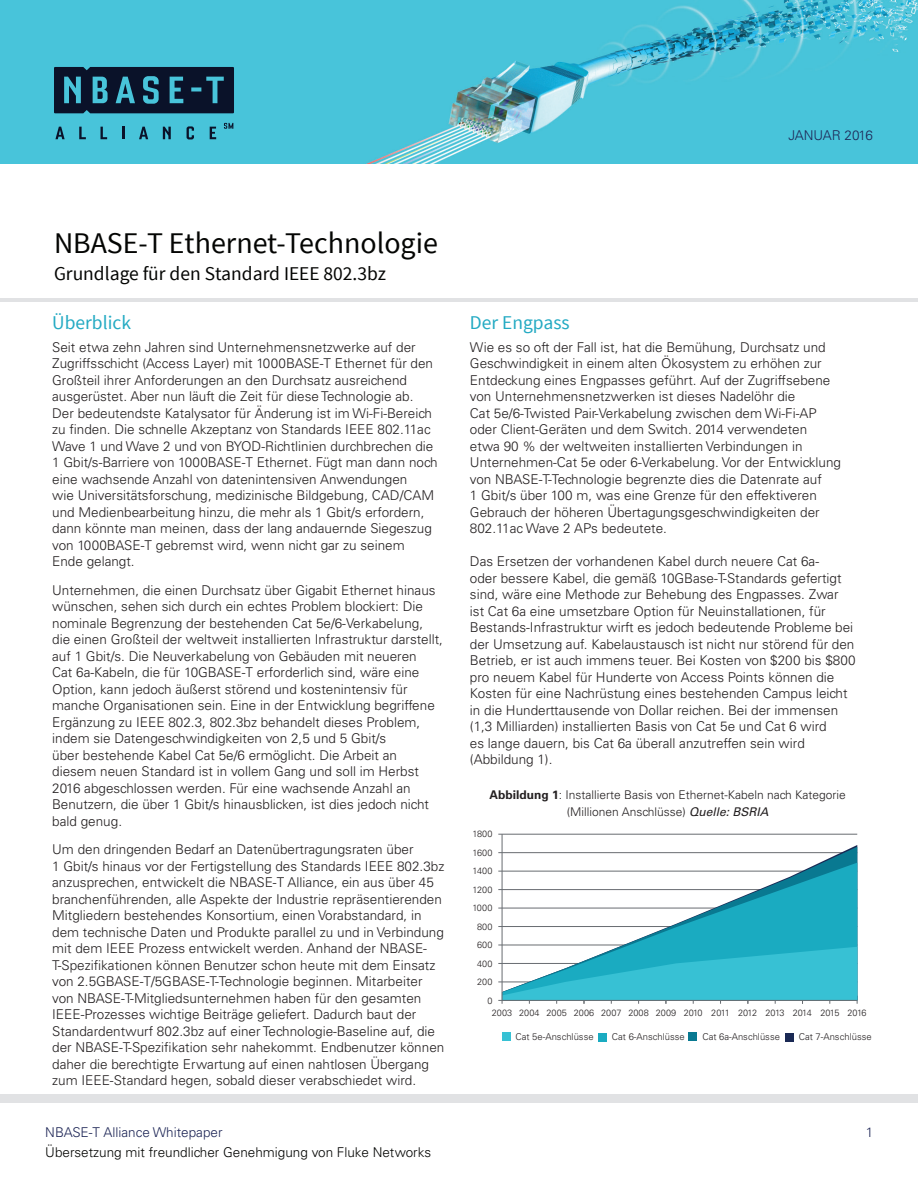
<style>
.page{position:relative;width:918px;height:1188px;background:#fff}
.page>*{position:absolute;margin:0;border:0;box-sizing:border-box;transform-origin:0 0}
.t1{font:30px "Source Sans Pro";color:#040503}
.t2{font:19.5px "Source Sans Pro";color:#040503}
.t3{font:19.5px "Source Sans Pro";color:#24aac3}
.t4{font:300 13.5px/16.5px "Univers";color:#231f20}
.t5{font:300 13.5px "Univers";color:#040503}
.t6{font:300 13.5px "Univers";color:#1e2656}
.t7{font:300 12px/16.5px "Univers";color:#231f20;text-align:center}
.t8{font:300 9.45px "Univers";color:#231f20}
.t9{font:300 9.15px/18.5px "Univers";color:#231f20;text-align:right}
.s1{font-weight:700}
.s2{font-weight:400;font-style:italic}
</style>
<div class="page">
<div style="left:0;top:1094px;width:918px;height:8px;background:#e1e2e4"></div>
<hr style="left:0;top:299px;width:918px;height:3px;background:#e1e2e4">
<hr style="left:498px;top:834px;width:359px;height:1px;background:#686c71">
<hr style="left:498px;top:852px;width:359px;height:1px;background:#686c71">
<hr style="left:498px;top:871px;width:359px;height:1px;background:#686c71">
<hr style="left:498px;top:889px;width:359px;height:1px;background:#686c71">
<hr style="left:498px;top:908px;width:359px;height:1px;background:#686c71">
<hr style="left:498px;top:926px;width:359px;height:1px;background:#686c71">
<hr style="left:498px;top:945px;width:359px;height:1px;background:#686c71">
<hr style="left:498px;top:963px;width:359px;height:1px;background:#686c71">
<hr style="left:498px;top:982px;width:359px;height:1px;background:#686c71">
<svg style="left:503px;top:847px;width:354px;height:16px"></svg>
<svg style="left:503px;top:863px;width:354px;height:84px"></svg>
<svg style="left:503px;top:947px;width:355px;height:57px"></svg>
<hr style="left:502px;top:834px;width:1px;height:170px;background:#686c71">
<hr style="left:498px;top:1000px;width:359px;height:1px;background:#686c71">
<div style="left:502px;top:1033px;width:8px;height:8px;background:#37c1d4"></div>
<div style="left:598px;top:1033px;width:9px;height:8px;background:#1aabc1"></div>
<div style="left:689px;top:1033px;width:8px;height:8px;background:#097991"></div>
<div style="left:785px;top:1033px;width:8px;height:8px;background:#1a2954"></div>
<img style="left:0;top:0;width:918px;height:164px">
<svg style="left:224px;top:123px;width:9px;height:6px"></svg>
<svg style="left:55px;top:127px;width:10px;height:12px"></svg>
<svg style="left:79px;top:127px;width:7px;height:12px"></svg>
<svg style="left:101px;top:127px;width:6px;height:12px"></svg>
<svg style="left:122px;top:127px;width:2px;height:12px"></svg>
<svg style="left:139px;top:127px;width:9px;height:12px"></svg>
<svg style="left:163px;top:127px;width:8px;height:12px"></svg>
<svg style="left:187px;top:126px;width:7px;height:13px"></svg>
<svg style="left:210px;top:127px;width:6px;height:12px"></svg>
<svg style="left:54px;top:67px;width:180px;height:46px;background:#16354c"></svg>
<p class="t6" style="left:789px;top:127px;width:86px">JANUAR 2016</p>
<p class="t1" style="left:54px;top:224px;width:385px">NBASE-T Ethernet-Technologie</p>
<p class="t2" style="left:54px;top:261px;width:334px">Grundlage für den Standard IEEE 802.3bz</p>
<p class="t3" style="left:52px;top:311px;width:80px">Überblick</p>
<p class="t4" style="left:52px;top:339px;width:387px">Seit etwa zehn Jahren sind Unternehmensnetzwerke auf der Zugriffsschicht (Access Layer) mit 1000BASE-T Ethernet für den Großteil ihrer Anforderungen an den Durchsatz ausreichend ausgerüstet. Aber nun läuft die Zeit für diese Technologie ab.<br>Der bedeutendste Katalysator für Änderung ist im Wi-Fi-Bereich zu finden. Die schnelle Akzeptanz von Standards IEEE 802.11ac Wave 1 und Wave 2 und von BYOD-Richtlinien durchbrechen die 1 Gbit/s-Barriere von 1000BASE-T Ethernet. Fügt man dann noch eine wachsende Anzahl von datenintensiven Anwendungen<br>wie Universitätsforschung, medizinische Bildgebung, CAD/CAM und Medienbearbeitung hinzu, die mehr als 1 Gbit/s erfordern, dann könnte man meinen, dass der lang andauernde Siegeszug von 1000BASE-T gebremst wird, wenn nicht gar zu seinem Ende gelangt.</p>
<p class="t4" style="left:52px;top:582px;width:392px">Unternehmen, die einen Durchsatz über Gigabit Ethernet hinaus wünschen, sehen sich durch ein echtes Problem blockiert: Die nominale Begrenzung der bestehenden Cat 5e/6-Verkabelung, die einen Großteil der weltweit installierten Infrastruktur darstellt, auf 1 Gbit/s. Die Neuverkabelung von Gebäuden mit neueren<br>Cat 6a-Kabeln, die für 10GBASE-T erforderlich sind, wäre eine Option, kann jedoch äußerst störend und kostenintensiv für manche Organisationen sein. Eine in der Entwicklung begriffene Ergänzung zu IEEE 802.3, 802.3bz behandelt dieses Problem, indem sie Datengeschwindigkeiten von 2,5 und 5 Gbit/s<br>über bestehende Kabel Cat 5e/6 ermöglicht. Die Arbeit an diesem neuen Standard ist in vollem Gang und soll im Herbst 2016 abgeschlossen werden. Für eine wachsende Anzahl an Benutzern, die über 1 Gbit/s hinausblicken, ist dies jedoch nicht bald genug.</p>
<p class="t4" style="left:52px;top:841px;width:394px">Um den dringenden Bedarf an Datenübertragungsraten über<br>1 Gbit/s hinaus vor der Fertigstellung des Standards IEEE 802.3bz anzusprechen, entwickelt die NBASE-T Alliance, ein aus über 45 branchenführenden, alle Aspekte der Industrie repräsentierenden Mitgliedern bestehendes Konsortium, einen Vorabstandard, in dem technische Daten und Produkte parallel zu und in Verbindung mit dem IEEE Prozess entwickelt werden. Anhand der NBASE-T-Spezifikationen können Benutzer schon heute mit dem Einsatz von 2.5GBASE-T/5GBASE-T-Technologie beginnen. Mitarbeiter von NBASE-T-Mitgliedsunternehmen haben für den gesamten IEEE-Prozesses wichtige Beiträge geliefert. Dadurch baut der Standardentwurf 802.3bz auf einer Technologie-Baseline auf, die der NBASE-T-Spezifikation sehr nahekommt. Endbenutzer können daher die berechtigte Erwartung auf einen nahtlosen Übergang zum IEEE-Standard hegen, sobald dieser verabschiedet wird.</p>
<p class="t3" style="left:470px;top:311px;width:101px">Der Engpass</p>
<p class="t4" style="left:470px;top:339px;width:373px">Wie es so oft der Fall ist, hat die Bemühung, Durchsatz und Geschwindigkeit in einem alten Ökosystem zu erhöhen zur Entdeckung eines Engpasses geführt. Auf der Zugriffsebene von Unternehmensnetzwerken ist dieses Nadelöhr die<br>Cat 5e/6-Twisted Pair-Verkabelung zwischen dem Wi-Fi-AP oder Client-Geräten und dem Switch. 2014 verwendeten<br>etwa 90 % der weltweiten installierten Verbindungen in Unternehmen-Cat 5e oder 6-Verkabelung. Vor der Entwicklung von NBASE-T-Technologie begrenzte dies die Datenrate auf<br>1 Gbit/s über 100 m, was eine Grenze für den effektiveren Gebrauch der höheren Übertagungsgeschwindigkeiten der 802.11ac Wave 2 APs bedeutete.</p>
<p class="t4" style="left:470px;top:553px;width:387px">Das Ersetzen der vorhandenen Kabel durch neuere Cat 6a-<br>oder bessere Kabel, die gemäß 10GBase-T-Standards gefertigt sind, wäre eine Methode zur Behebung des Engpasses. Zwar ist Cat 6a eine umsetzbare Option für Neuinstallationen, für Bestands-Infrastruktur wirft es jedoch bedeutende Probleme bei der Umsetzung auf. Kabelaustausch ist nicht nur störend für den Betrieb, er ist auch immens teuer. Bei Kosten von $200 bis $800 pro neuem Kabel für Hunderte von Access Points können die Kosten für eine Nachrüstung eines bestehenden Campus leicht in die Hunderttausende von Dollar reichen. Bei der immensen (1,3 Milliarden) installierten Basis von Cat 5e und Cat 6 wird<br>es lange dauern, bis Cat 6a überall anzutreffen sein wird (Abbildung 1).</p>
<p class="t7" style="left:489px;top:787px;width:358px"><span class="s1">Abbildung 1</span>: Installierte Basis von Ethernet-Kabeln nach Kategorie (Millionen Anschlüsse) <span class="s2">Quelle: BSRIA</span></p>
<p class="t9" style="left:472px;top:825px;width:22px">1800<br>1600<br>1400<br>1200<br>1000<br>800<br>600<br>400<br>200<br>0</p>
<p class="t9" style="left:492px;top:1003px;width:376px">2003 2004 2005 2006 2007 2008 2009 2010 2011 2012 2013 2014 2015 2016</p>
<p class="t8" style="left:516px;top:1031px;width:80px">Cat 5e-Anschlüsse</p>
<p class="t8" style="left:612px;top:1031px;width:74px">Cat 6-Anschlüsse</p>
<p class="t8" style="left:702px;top:1031px;width:79px">Cat 6a-Anschlüsse</p>
<p class="t8" style="left:799px;top:1031px;width:74px">Cat 7-Anschlüsse</p>
<p class="t6" style="left:45px;top:1124px;width:179px">NBASE-T Alliance Whitepaper</p>
<p class="t6" style="left:866px;top:1124px;width:9px">1</p>
<p class="t5" style="left:45px;top:1144px;width:387px">Übersetzung mit freundlicher Genehmigung von Fluke Networks</p>
</div>
